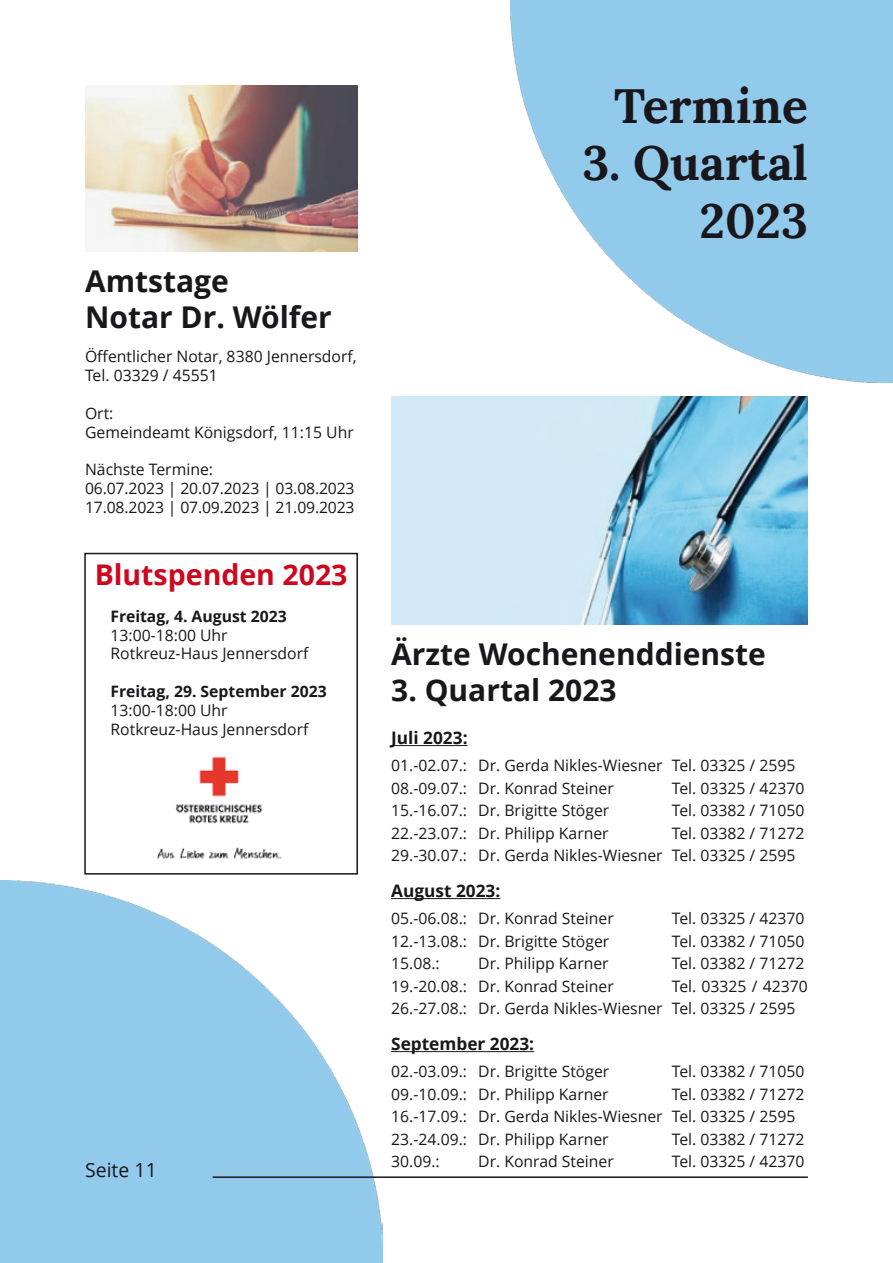
<style>
.page{position:relative;width:893px;height:1263px;background:#fff}
.page>*{position:absolute;margin:0;border:0;box-sizing:border-box;transform-origin:0 0}
.t1{font:700 48px/57.6px "Lora";color:#1a171c;text-align:right}
.t2{font:700 30px/36px "Open Sans";color:#1a171c}
.t3{font:700 28.5px "Open Sans";color:#cd071e}
.t4{font:19.5px "Open Sans";color:#1a171c}
.t5{font:700 17.25px "Open Sans";color:#1a171c}
.t6{font:15.75px/18.9px "Open Sans";color:#1a171c}
.t7{font:700 15.75px "Open Sans";color:#1a171c}
</style>
<div class="page">
<img style="left:0;top:880px;width:383px;height:383px">
<hr style="left:213px;top:1176px;width:595px;height:2px;background:#1a171c">
<hr style="left:391px;top:745px;width:77px;height:1px;background:#1a171c">
<hr style="left:391px;top:898px;width:109px;height:1px;background:#1a171c">
<hr style="left:391px;top:1051px;width:143px;height:1px;background:#1a171c">
<img style="left:391px;top:396px;width:417px;height:229px">
<img style="left:85px;top:85px;width:272px;height:167px">
<img style="left:157px;top:756px;width:125px;height:103px">
<div style="left:84px;top:553px;width:274px;height:321px;border:2px solid #1a171c"></div>
<h2 class="t2" style="left:85px;top:262px;width:248px">Amtstage<br>Notar Dr. Wölfer</h2>
<p class="t6" style="left:85px;top:346px;width:273px">Öffentlicher Notar, 8380 Jennersdorf,<br>Tel. 03329 / 45551</p>
<p class="t6" style="left:85px;top:403px;width:270px">Ort:<br>Gemeindeamt Königsdorf, 11:15 Uhr</p>
<p class="t6" style="left:85px;top:460px;width:271px">Nächste Termine:<br>06.07.2023 | 20.07.2023 | 03.08.2023<br>17.08.2023 | 07.09.2023 | 21.09.2023</p>
<h3 class="t3" style="left:95px;top:555px;width:254px">Blutspenden 2023</h3>
<p class="t7" style="left:111px;top:605px;width:178px">Freitag, 4. August 2023</p>
<p class="t6" style="left:111px;top:625px;width:199px">13:00-18:00 Uhr<br>Rotkreuz-Haus Jennersdorf</p>
<p class="t7" style="left:111px;top:680px;width:218px">Freitag, 29. September 2023</p>
<p class="t6" style="left:111px;top:701px;width:199px">13:00-18:00 Uhr<br>Rotkreuz-Haus Jennersdorf</p>
<p class="t4" style="left:85px;top:1156px;width:73px">Seite 11</p>
<h1 class="t1" style="left:614px;top:77px;width:195px">Termine</h1>
<h1 class="t1" style="left:582px;top:134px;width:227px">3. Quartal<br>2023</h1>
<h2 class="t2" style="left:391px;top:635px;width:376px">Ärzte Wochenenddienste</h2>
<h2 class="t2" style="left:391px;top:671px;width:227px">3. Quartal 2023</h2>
<p class="t5" style="left:391px;top:726px;width:78px">Juli 2023:</p>
<p class="t6" style="left:391px;top:754px;width:406px;line-height:22.5px">01.-02.07.: Dr. Gerda Nikles-Wiesner Tel. 03325 / 2595<br>08.-09.07.: Dr. Konrad Steiner</p>
<p class="t6" style="left:672px;top:778px;width:134px">Tel. 03325 / 42370</p>
<p class="t6" style="left:391px;top:801px;width:220px">15.-16.07.: Dr. Brigitte Stöger</p>
<p class="t6" style="left:672px;top:801px;width:134px">Tel. 03382 / 71050</p>
<p class="t6" style="left:391px;top:823px;width:219px">22.-23.07.: Dr. Philipp Karner</p>
<p class="t6" style="left:391px;top:821px;width:415px;line-height:22.5px;text-indent:281px">Tel. 03382 / 71272<br>29.-30.07.: Dr. Gerda Nikles-Wiesner Tel. 03325 / 2595</p>
<p class="t5" style="left:391px;top:879px;width:111px">August 2023:</p>
<p class="t6" style="left:391px;top:909px;width:224px">05.-06.08.: Dr. Konrad Steiner</p>
<p class="t6" style="left:672px;top:909px;width:134px">Tel. 03325 / 42370</p>
<p class="t6" style="left:391px;top:931px;width:220px">12.-13.08.: Dr. Brigitte Stöger</p>
<p class="t6" style="left:672px;top:931px;width:134px">Tel. 03382 / 71050</p>
<p class="t6" style="left:391px;top:954px;width:50px">15.08.:</p>
<p class="t6" style="left:478px;top:954px;width:132px">Dr. Philipp Karner</p>
<p class="t6" style="left:672px;top:954px;width:134px">Tel. 03382 / 71272</p>
<p class="t6" style="left:391px;top:976px;width:224px">19.-20.08.: Dr. Konrad Steiner</p>
<p class="t6" style="left:391px;top:974px;width:418px;line-height:22.5px;text-indent:281px">Tel. 03325 / 42370<br>26.-27.08.: Dr. Gerda Nikles-Wiesner Tel. 03325 / 2595</p>
<p class="t5" style="left:391px;top:1032px;width:144px">September 2023:</p>
<p class="t6" style="left:391px;top:1062px;width:220px">02.-03.09.: Dr. Brigitte Stöger</p>
<p class="t6" style="left:672px;top:1062px;width:134px">Tel. 03382 / 71050</p>
<p class="t6" style="left:391px;top:1084px;width:219px">09.-10.09.: Dr. Philipp Karner</p>
<p class="t6" style="left:391px;top:1082px;width:415px;line-height:22.5px;text-indent:281px">Tel. 03382 / 71272<br>16.-17.09.: Dr. Gerda Nikles-Wiesner Tel. 03325 / 2595<br>23.-24.09.: Dr. Philipp Karner</p>
<p class="t6" style="left:672px;top:1129px;width:134px">Tel. 03382 / 71272</p>
<p class="t6" style="left:391px;top:1152px;width:50px">30.09.:</p>
<p class="t6" style="left:478px;top:1152px;width:137px">Dr. Konrad Steiner</p>
<p class="t6" style="left:672px;top:1152px;width:134px">Tel. 03325 / 42370</p>
</div>
